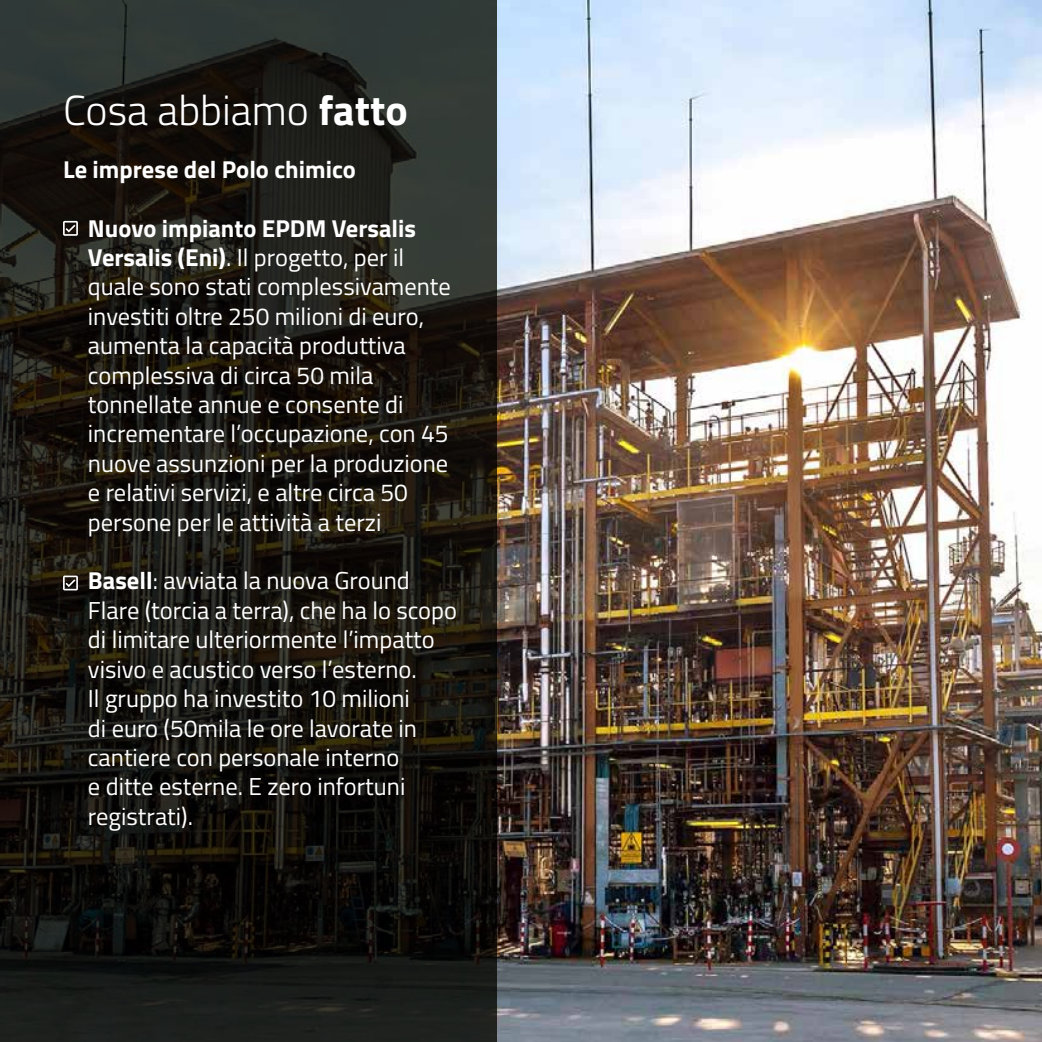
<style>
.page{position:relative;width:1042px;height:1042px;background:#fff}
.page>*{position:absolute;margin:0;border:0;box-sizing:border-box;transform-origin:0 0}
.t1{font:300 42px "Titillium Web";color:#fff}
.t2{font:24.5px/29.4px "Titillium Web";color:#fff}
.t3{font:700 24.5px "Titillium Web";color:#fff}
.s1{font-weight:700}
</style>
<div class="page">
<img style="left:496px;top:0;width:546px;height:1042px">
<svg style="left:0;top:0;width:496px;height:1042px;background:#1a1914"></svg>
<svg style="left:63px;top:221px;width:15px;height:15px"></svg>
<svg style="left:63px;top:575px;width:15px;height:15px"></svg>
<h1 class="t1" style="left:63px;top:80px;width:346px">Cosa abbiamo <span class="s1">fatto</span></h1>
<p class="t3" style="left:63px;top:150px;width:294px">Le imprese del Polo chimico</p>
<p class="t2" style="left:88px;top:212px;width:364px"><span class="s1">Nuovo impianto EPDM Versalis Versalis (Eni)</span>. Il progetto, per il quale sono stati complessivamente investiti oltre 250 milioni di euro, aumenta la capacità produttiva complessiva di circa 50 mila tonnellate annue e consente di incrementare l’occupazione, con 45 nuove assunzioni per la produzione e relativi servizi, e altre circa 50 persone per le attività a terzi</p>
<p class="t2" style="left:88px;top:565px;width:371px"><span class="s1">Basell</span>: avviata la nuova Ground<br>Flare (torcia a terra), che ha lo scopo di limitare ulteriormente l’impatto visivo e acustico verso l’esterno.<br>Il gruppo ha investito 10 milioni<br>di euro (50mila le ore lavorate in cantiere con personale interno<br>e ditte esterne. E zero infortuni registrati).</p>
</div>
